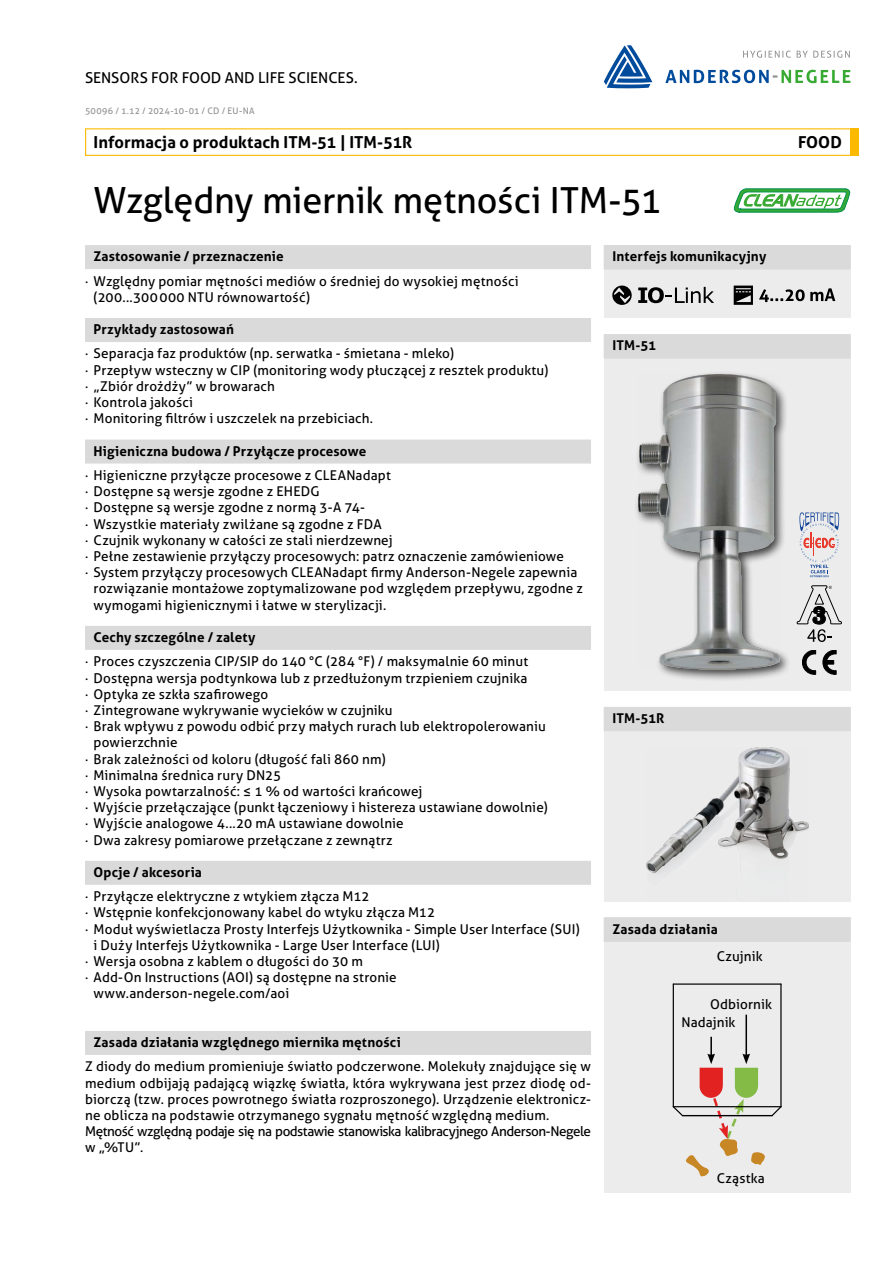
<style>
.page{position:relative;width:893px;height:1263px;background:#fff}
.page>*{position:absolute;margin:0;border:0;box-sizing:border-box;transform-origin:0 0}
.t1{font:36px "Aller";letter-spacing:-.005em;color:#000}
.t2{font:700 16.5px "Aller";letter-spacing:.005em;color:#000}
.t3{font:15px "Aller";color:#000}
.t4{font:13.5px/16.2px "Aller";letter-spacing:.01em;color:#000}
.t5{font:700 13.5px "Aller";letter-spacing:.015em;color:#000}
.t6{font:9px "Aller";letter-spacing:.025em;color:#919292}
</style>
<div class="page">
<svg style="left:743px;top:51px;width:48px;height:7px"></svg>
<svg style="left:797px;top:51px;width:53px;height:7px"></svg>
<svg style="left:665px;top:70px;width:185px;height:13px"></svg>
<svg style="left:604px;top:45px;width:48px;height:43px"></svg>
<div style="left:850px;top:128px;width:9px;height:28px;background:#fbba00"></div>
<div style="left:85px;top:128px;width:774px;height:28px;border:1px solid #fbba00"></div>
<div style="left:85px;top:245px;width:506px;height:24px;background:#dadada"></div>
<div style="left:85px;top:318px;width:506px;height:24px;background:#dadada"></div>
<div style="left:85px;top:439px;width:506px;height:24px;background:#dadada"></div>
<div style="left:85px;top:626px;width:506px;height:24px;background:#dadada"></div>
<div style="left:85px;top:861px;width:506px;height:24px;background:#dadada"></div>
<div style="left:85px;top:1031px;width:506px;height:24px;background:#dadada"></div>
<div style="left:604px;top:334px;width:246px;height:357px;background:#ececed"></div>
<div style="left:604px;top:334px;width:246px;height:24px;background:#dadada"></div>
<div style="left:604px;top:335px;width:246px;height:24px;background:#dadada"></div>
<div style="left:604px;top:707px;width:246px;height:194px;background:#ececed"></div>
<div style="left:604px;top:707px;width:246px;height:24px;background:#dadada"></div>
<div style="left:604px;top:917px;width:246px;height:276px;background:#ececed"></div>
<div style="left:604px;top:917px;width:246px;height:24px;background:#e1e1e1"></div>
<div style="left:604px;top:918px;width:246px;height:24px;background:#dadada"></div>
<hr style="left:673px;top:983px;width:108px;height:2px;background:#000">
<hr style="left:780px;top:984px;width:2px;height:123px;background:#000">
<hr style="left:673px;top:984px;width:1px;height:123px;background:#000">
<hr style="left:745px;top:1015px;width:2px;height:41px;background:#000">
<svg style="left:672px;top:1037px;width:110px;height:140px"></svg>
<svg style="left:734px;top:189px;width:116px;height:23px"></svg>
<img style="left:646px;top:747px;width:162px;height:127px">
<div style="left:604px;top:245px;width:246px;height:73px;background:#ececed"></div>
<div style="left:604px;top:245px;width:246px;height:24px;background:#dadada"></div>
<svg style="left:612px;top:286px;width:20px;height:19px"></svg>
<svg style="left:638px;top:287px;width:76px;height:17px"></svg>
<svg style="left:759px;top:288px;width:76px;height:14px"></svg>
<svg style="left:734px;top:286px;width:19px;height:19px"></svg>
<div style="left:634px;top:370px;width:158px;height:312px;background:#000;opacity:.75"></div>
<img style="left:639px;top:375px;width:140px;height:294px">
<svg style="left:797px;top:585px;width:45px;height:57px"></svg>
<svg style="left:799px;top:512px;width:40px;height:65px"></svg>
<svg style="left:802px;top:650px;width:14px;height:24px"></svg>
<svg style="left:822px;top:650px;width:14px;height:24px"></svg>
<p class="t3" style="left:85px;top:69px;width:274px">SENSORS FOR FOOD AND LIFE SCIENCES.</p>
<p class="t6" style="left:85px;top:105px;width:171px">50096 / 1.12 / 2024-10-01 / CD / EU-NA</p>
<p class="t2" style="left:94px;top:132px;width:320px">Informacja o produktach ITM-51 | ITM-51R</p>
<h1 class="t1" style="left:94px;top:178px;width:570px">Względny miernik mętności ITM-51</h1>
<p class="t5" style="left:94px;top:248px;width:192px">Zastosowanie / przeznaczenie</p>
<p class="t4" style="left:94px;top:273px;width:427px;text-indent:-9px">· Względny pomiar mętności mediów o średniej do wysokiej mętności (200...300000 NTU równowartość)</p>
<p class="t5" style="left:94px;top:321px;width:142px">Przykłady zastosowań</p>
<p class="t4" style="left:85px;top:346px;width:465px">· Separacja faz produktów (np. serwatka - śmietana - mleko)<br>· Przepływ wsteczny w CIP (monitoring wody płuczącej z resztek produktu) · „Zbiór drożdży” w browarach<br>· Kontrola jakości<br>· Monitoring filtrów i uszczelek na przebiciach.</p>
<p class="t5" style="left:94px;top:442px;width:274px">Higieniczna budowa / Przyłącze procesowe</p>
<p class="t4" style="left:85px;top:467px;width:307px">· Higieniczne przyłącze procesowe z CLEANadapt</p>
<p class="t4" style="left:85px;top:483px;width:236px">· Dostępne są wersje zgodne z EHEDG</p>
<p class="t4" style="left:85px;top:499px;width:282px">· Dostępne są wersje zgodne z normą 3-A 74-</p>
<p class="t4" style="left:85px;top:516px;width:298px">· Wszystkie materiały zwilżane są zgodne z FDA</p>
<p class="t4" style="left:85px;top:532px;width:309px">· Czujnik wykonany w całości ze stali nierdzewnej</p>
<p class="t4" style="left:85px;top:548px;width:480px">· Pełne zestawienie przyłączy procesowych: patrz oznaczenie zamówieniowe</p>
<p class="t4" style="left:85px;top:564px;width:494px">· System przyłączy procesowych CLEANadapt firmy Anderson-Negele zapewnia</p>
<p class="t4" style="left:94px;top:580px;width:491px">rozwiązanie montażowe zoptymalizowane pod względem przepływu, zgodne z</p>
<p class="t4" style="left:94px;top:597px;width:294px">wymogami higienicznymi i łatwe w sterylizacji.</p>
<p class="t5" style="left:94px;top:629px;width:163px">Cechy szczególne / zalety</p>
<p class="t4" style="left:85px;top:653px;width:445px">· Proces czyszczenia CIP/SIP do 140 °C (284 °F) / maksymalnie 60 minut</p>
<p class="t4" style="left:85px;top:670px;width:444px">· Dostępna wersja podtynkowa lub z przedłużonym trzpieniem czujnika</p>
<p class="t4" style="left:85px;top:686px;width:185px">· Optyka ze szkła szafirowego</p>
<p class="t4" style="left:85px;top:702px;width:309px">· Zintegrowane wykrywanie wycieków w czujniku</p>
<p class="t4" style="left:85px;top:718px;width:462px">· Brak wpływu z powodu odbić przy małych rurach lub elektropolerowaniu</p>
<p class="t4" style="left:94px;top:734px;width:86px">powierzchnie</p>
<p class="t4" style="left:85px;top:751px;width:302px">· Brak zależności od koloru (długość fali 860 nm)</p>
<p class="t4" style="left:85px;top:767px;width:198px">· Minimalna średnica rury DN25</p>
<p class="t4" style="left:85px;top:783px;width:339px">· Wysoka powtarzalność: ≤ 1 % od wartości krańcowej</p>
<p class="t4" style="left:85px;top:799px;width:464px">· Wyjście przełączające (punkt łączeniowy i histereza ustawiane dowolnie)</p>
<p class="t4" style="left:85px;top:815px;width:320px">· Wyjście analogowe 4...20 mA ustawiane dowolnie</p>
<p class="t4" style="left:85px;top:832px;width:309px">· Dwa zakresy pomiarowe przełączane z zewnątrz</p>
<p class="t5" style="left:94px;top:864px;width:110px">Opcje / akcesoria</p>
<p class="t4" style="left:85px;top:888px;width:286px">· Przyłącze elektryczne z wtykiem złącza M12</p>
<p class="t4" style="left:85px;top:904px;width:352px">· Wstępnie konfekcjonowany kabel do wtyku złącza M12</p>
<p class="t4" style="left:85px;top:921px;width:496px">· Moduł wyświetlacza Prosty Interfejs Użytkownika - Simple User Interface (SUI)</p>
<p class="t4" style="left:94px;top:937px;width:348px">i Duży Interfejs Użytkownika - Large User Interface (LUI)</p>
<p class="t4" style="left:85px;top:953px;width:279px">· Wersja osobna z kablem o długości do 30 m</p>
<p class="t4" style="left:85px;top:969px;width:313px">· Add-On Instructions (AOI) są dostępne na stronie</p>
<p class="t4" style="left:94px;top:985px;width:197px">www.anderson-negele.com/aoi</p>
<p class="t5" style="left:94px;top:1034px;width:309px">Zasada działania względnego miernika mętności</p>
<p class="t4" style="left:85px;top:1058px;width:507px">Z diody do medium promieniuje światło podczerwone. Molekuły znajdujące się w medium odbijają padającą wiązkę światła, która wykrywana jest przez diodę od&shy;biorczą (tzw. proces powrotnego światła rozproszonego). Urządzenie elektronicz&shy;ne oblicza na podstawie otrzymanego sygnału mętność względną medium.<br>Mętność względną podaje się na podstawie stanowiska kalibracyjnego Anderson-Negele w „%TU”.</p>
<p class="t5" style="left:612px;top:248px;width:155px">Interfejs komunikacyjny</p>
<p class="t5" style="left:612px;top:337px;width:45px">ITM-51</p>
<p class="t5" style="left:612px;top:710px;width:54px">ITM-51R</p>
<p class="t5" style="left:612px;top:920px;width:107px">Zasada działania</p>
<p class="t4" style="left:717px;top:948px;width:47px">Czujnik</p>
<p class="t4" style="left:710px;top:996px;width:63px">Odbiornik</p>
<p class="t4" style="left:681px;top:1013px;width:56px">Nadajnik</p>
<p class="t4" style="left:717px;top:1170px;width:50px">Cząstka</p>
<p class="t2" style="left:798px;top:132px;width:45px">FOOD</p>
</div>
